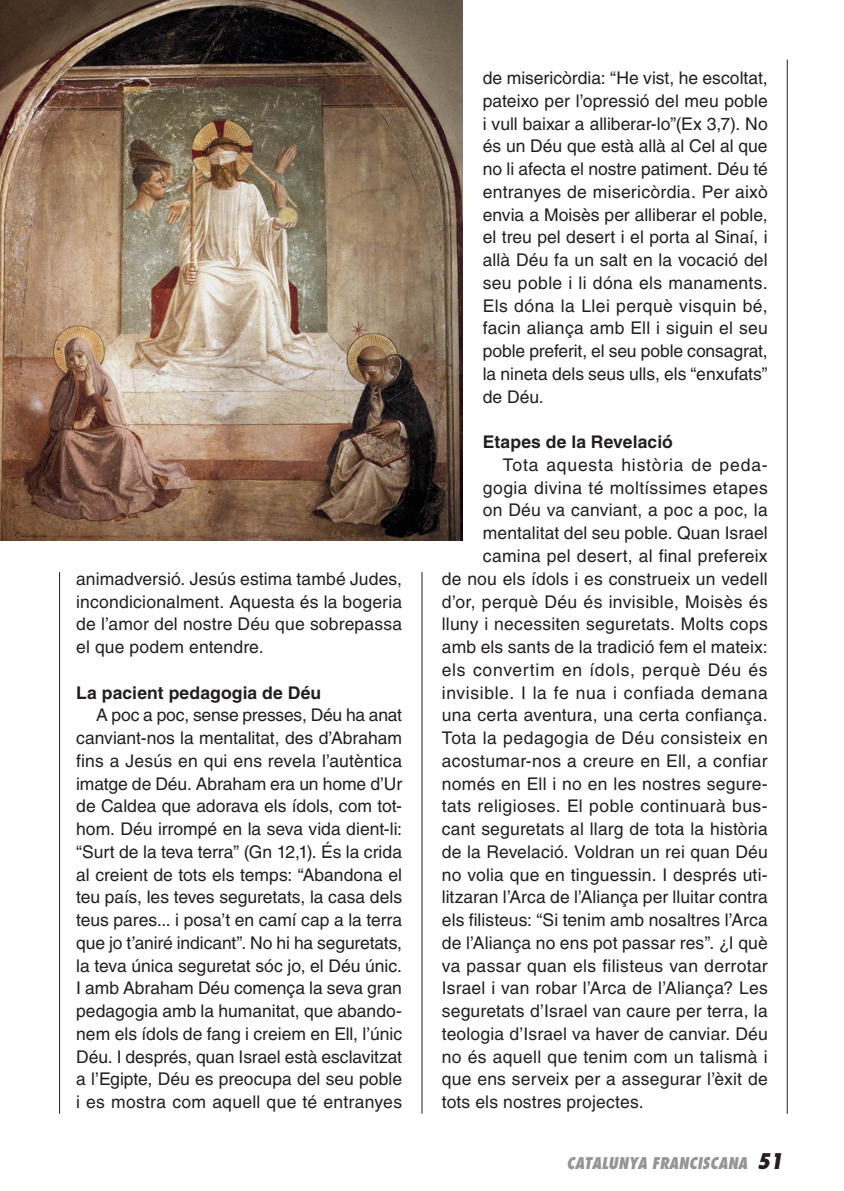
<style>
.page{position:relative;width:844px;height:1191px;background:#fff}
.page>*{position:absolute;margin:0;border:0;box-sizing:border-box;transform-origin:0 0}
.t1{font:17.5px/22.8px "Helvetica LT Std";letter-spacing:.01em;color:#231f20;text-align:justify}
.t2{font:700 17.5px "Helvetica LT Std";letter-spacing:.005em;color:#231f20}
.t3{font:17.5px "Helvetica LT Std";letter-spacing:.035em;color:#231f20}
.t4{font:17.5px "Helvetica LT Std";letter-spacing:.045em;color:#231f20}
.t5{font:17.5px "Helvetica LT Std";letter-spacing:.05em;color:#231f20}
.t6{font:italic 800 condensed 15.75px "Futura Std";color:#939598}
.s1{font-size:21px;color:#231f20}
</style>
<div class="page">
<hr style="left:786px;top:60px;width:1px;height:1053px;background:#231f20">
<hr style="left:59px;top:572px;width:1px;height:541px;background:#231f20">
<hr style="left:421px;top:572px;width:1px;height:541px;background:#231f20">
<img style="left:0;top:0;width:463px;height:541px">
<p class="t1" style="left:76px;top:567px;width:327px">animadversió. Jesús estima també Judes, incondicionalment. Aquesta és la bogeria de l’amor del nostre Déu que sobrepassa el que podem entendre.</p>
<p class="t2" style="left:76px;top:681px;width:246px">La pacient pedagogia de Déu</p>
<p class="t1" style="left:76px;top:703px;width:327px;text-indent:20px">A poc a poc, sense presses, Déu ha anat canviant-nos la mentalitat, des d’Abraham fins a Jesús en qui ens revela l’autèntica imatge de Déu. Abraham era un home d’Ur de Caldea que adorava els ídols, com tot&shy;hom. Déu irrompé en la seva vida dient-li: “Surt de la teva terra” (Gn 12,1). És la crida al creient de tots els temps: “Abandona el teu país, les teves seguretats, la casa dels teus pares... i posa’t en camí cap a la terra que jo t’aniré indicant”. No hi ha seguretats, la teva única seguretat sóc jo, el Déu únic.<br>I amb Abraham Déu comença la seva gran pedagogia amb la humanitat, que abando&shy;nem els ídols de fang i creiem en Ell, l’únic Déu. I després, quan Israel està esclavitzat a l’Egipte, Déu es preocupa del seu poble i es mostra com aquell que té entranyes</p>
<p class="t1" style="left:482px;top:66px;width:286px">de misericòrdia: “He vist, he escoltat, pateixo per l’opressió del meu poble i vull baixar a alliberar-lo”(Ex 3,7). No és un Déu que està allà al Cel al que no li afecta el nostre patiment. Déu té entranyes de misericòrdia. Per això envia a Moisès per alliberar el poble, el treu pel desert i el porta al Sinaí, i allà Déu fa un salt en la vocació del seu poble i li dóna els manaments.<br>Els dóna la Llei perquè visquin bé, facin aliança amb Ell i siguin el seu poble preferit, el seu poble consagrat, la nineta dels seus ulls, els “enxufats” de Déu.</p>
<p class="t2" style="left:482px;top:431px;width:192px">Etapes de la Revelació</p>
<p class="t5" style="left:502px;top:454px;width:266px">Tota aquesta història de peda-</p>
<p class="t1" style="left:482px;top:476px;width:286px">gogia divina té moltíssimes etapes</p>
<p class="t1" style="left:482px;top:499px;width:286px">on Déu va canviant, a poc a poc, la</p>
<p class="t1" style="left:482px;top:521px;width:286px">mentalitat del seu poble. Quan Israel</p>
<p class="t1" style="left:482px;top:544px;width:286px">camina pel desert, al final prefereix</p>
<p class="t1" style="left:441px;top:567px;width:327px">de nou els ídols i es construeix un vedell</p>
<p class="t1" style="left:441px;top:590px;width:327px">d’or, perquè Déu és invisible, Moisès és</p>
<p class="t1" style="left:441px;top:612px;width:327px">lluny i necessiten seguretats. Molts cops</p>
<p class="t1" style="left:441px;top:635px;width:327px">amb els sants de la tradició fem el mateix:</p>
<p class="t4" style="left:441px;top:659px;width:327px">els convertim en ídols, perquè Déu és</p>
<p class="t3" style="left:441px;top:682px;width:327px">invisible. I la fe nua i confiada demana</p>
<p class="t1" style="left:441px;top:703px;width:327px">una certa aventura, una certa confiança.</p>
<p class="t1" style="left:441px;top:726px;width:327px">Tota la pedagogia de Déu consisteix en</p>
<p class="t1" style="left:441px;top:749px;width:327px">acostumar-nos a creure en Ell, a confiar</p>
<p class="t1" style="left:441px;top:772px;width:327px">només en Ell i no en les nostres segure-</p>
<p class="t1" style="left:441px;top:794px;width:327px">tats religioses. El poble continuarà bus-</p>
<p class="t1" style="left:441px;top:817px;width:327px">cant seguretats al llarg de tota la història</p>
<p class="t1" style="left:441px;top:840px;width:327px">de la Revelació. Voldran un rei quan Déu</p>
<p class="t1" style="left:441px;top:863px;width:327px">no volia que en tinguessin. I després uti-</p>
<p class="t1" style="left:441px;top:885px;width:327px">litzaran l’Arca de l’Aliança per lluitar contra</p>
<p class="t1" style="left:441px;top:908px;width:327px">els filisteus: “Si tenim amb nosaltres l’Arca</p>
<p class="t1" style="left:441px;top:931px;width:327px">de l’Aliança no ens pot passar res”. ¿I què</p>
<p class="t1" style="left:441px;top:954px;width:327px">va passar quan els filisteus van derrotar</p>
<p class="t1" style="left:441px;top:976px;width:327px">Israel i van robar l’Arca de l’Aliança? Les</p>
<p class="t1" style="left:441px;top:999px;width:327px">seguretats d’Israel van caure per terra, la</p>
<p class="t1" style="left:441px;top:1022px;width:327px">teologia d’Israel va haver de canviar. Déu</p>
<p class="t1" style="left:441px;top:1045px;width:327px">no és aquell que tenim com un talismà i</p>
<p class="t1" style="left:441px;top:1067px;width:327px">que ens serveix per a assegurar l’èxit de</p>
<p class="t1" style="left:441px;top:1090px;width:203px">tots els nostres projectes.</p>
<p class="t6" style="left:566px;top:1152px;width:217px">CATALUNYA FRANCISCANA <span class="s1">51</span></p>
</div>
